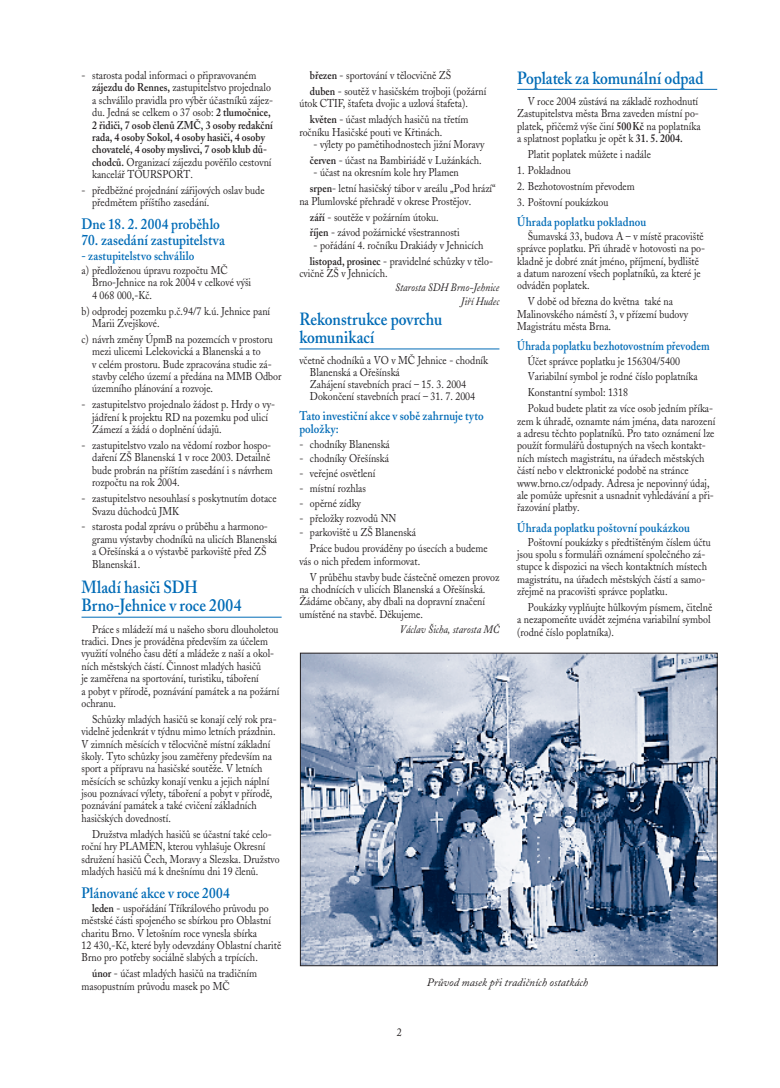
<style>
.page{position:relative;width:780px;height:1088px;background:#fff}
.page>*{position:absolute;margin:0;border:0;box-sizing:border-box;transform-origin:0 0}
.NADPIS_1{font:600 17.5px/18.4px "Adobe Caslon CE";color:#006bb6;scale:.88 1}
.NADPIS_2{font:600 15px "Adobe Caslon CE";letter-spacing:.005em;color:#006bb6;scale:.88 1}
.NADPIS_3{font:600 12.5px/13.1px "Adobe Caslon CE";letter-spacing:.01em;color:#006bb6;scale:.88 1}
.NADPIS_3-2{font:600 12.5px "Adobe Caslon CE";letter-spacing:.01em;color:#006bb6;scale:.84 1}
.BODY_Left{font:11.25px/12.4px "Adobe Caslon CE";color:#231f20;scale:.88 1}
.BULLET{font:11.25px/12.4px "Adobe Caslon CE";color:#231f20;scale:.88 1}
.BODY_Left-2{font:11.25px/12.4px "Adobe Caslon CE";color:#231f20;scale:.87 1}
.AUTOR{font:italic 11.25px/13.8px "Adobe Caslon CE";color:#231f20;text-align:right;scale:.88 1}
.AUTOR-2{font:italic 11.25px "Adobe Caslon CE";color:#231f20}
.s1{font-weight:600}
</style>
<div class="page">
<hr style="left:81px;top:617px;width:200px;height:1px;background:#006bb6">
<hr style="left:299px;top:348px;width:200px;height:1px;background:#006bb6">
<hr style="left:517px;top:89px;width:200px;height:1px;background:#006bb6">
<img style="left:302px;top:655px;width:413px;height:309px">
<div style="left:300px;top:653px;width:417px;height:313px;border:1px solid #231f20"></div>
<p class="BULLET" style="left:92px;top:69px;width:207px;text-indent:-11px">- starosta podal informaci o připravovaném <span class="s1">zájezdu do Rennes,</span> zastupitelstvo projednalo a schválilo pravidla pro výběr účastníků zájez&shy;du. Jedná se celkem o 37 osob: <span class="s1">2 tlumočnice, 2 řidiči, 7 osob členů ZMČ, 3 osoby redakční rada, 4 osoby Sokol, 4 osoby hasiči, 4 osoby chovatelé, 4 osoby myslivci, 7 osob klub dů&shy;chodců.</span> Organizací zájezdu pověřilo cestovní kancelář TOURSPORT.</p>
<p class="BULLET" style="left:92px;top:184px;width:197px;text-indent:-11px">- předběžné projednání zářijových oslav bude předmětem příštího zasedání.</p>
<p class="NADPIS_2" style="left:81px;top:215px;width:159px">Dne 18. 2. 2004 proběhlo</p>
<p class="NADPIS_2" style="left:81px;top:231px;width:164px">70. zasedání zastupitelstva</p>
<p class="NADPIS_3" style="left:81px;top:249px;width:130px">- zastupitelstvo schválilo</p>
<p class="BULLET" style="left:92px;top:264px;width:182px;text-indent:-11px">a) předloženou úpravu rozpočtu MČ<br>Brno-Jehnice na rok 2004 v celkové výši<br>4 068 000,-Kč.</p>
<p class="BULLET" style="left:92px;top:305px;width:204px;text-indent:-11px">b) odprodej pozemku p.č.94/7 k.ú. Jehnice paní<br>Marii Zvejškové.</p>
<p class="BULLET" style="left:92px;top:333px;width:217px;text-indent:-11px">c) návrh změny ÚpmB na pozemcích v prostoru mezi ulicemi Lelekovická a Blanenská a to<br>v celém prostoru. Bude zpracována studie zá&shy;stavby celého území a předána na MMB Odbor územního plánování a rozvoje.</p>
<p class="BULLET" style="left:92px;top:399px;width:209px;text-indent:-11px">- zastupitelstvo projednalo žádost p. Hrdy o vy&shy;jádření k projektu RD na pozemku pod ulicí<br>Zámezí a žádá o doplnění údajů.</p>
<p class="BULLET" style="left:92px;top:439px;width:207px;text-indent:-11px">- zastupitelstvo vzalo na vědomí rozbor hospo&shy;daření ZŠ Blanenská 1 v roce 2003. Detailně bude probrán na příštím zasedání i s návrhem rozpočtu na rok 2004.</p>
<p class="BULLET" style="left:92px;top:492px;width:211px;text-indent:-11px">- zastupitelstvo nesouhlasí s poskytnutím dotace<br>Svazu důchodců JMK</p>
<p class="BULLET" style="left:92px;top:521px;width:212px;text-indent:-11px">- starosta podal zprávu o průběhu a harmono&shy;gramu výstavby chodníků na ulicích Blanenská a Ořešínská a o výstavbě parkoviště před ZŠ Blanenská1.</p>
<p class="NADPIS_1" style="left:81px;top:578px;width:183px">Mladí hasiči SDH<br>Brno-Jehnice v roce 2004</p>
<p class="BODY_Left-2" style="left:81px;top:623px;width:229px;text-indent:11px">Práce s mládeží má u našeho sboru dlouholetou tradici. Dnes je prováděna především za účelem využití volného času dětí a mládeže z naší a okol&shy;ních městských částí. Činnost mladých hasičů<br>je zaměřena na sportování, turistiku, táboření<br>a pobyt v přírodě, poznávání památek a na požární ochranu.</p>
<p class="BODY_Left-2" style="left:81px;top:713px;width:226px;text-indent:11px">Schůzky mladých hasičů se konají celý rok pra&shy;videlně jedenkrát v týdnu mimo letních prázdnin.<br>V zimních měsících v tělocvičně místní základní školy. Tyto schůzky jsou zaměřeny především na sport a přípravu na hasičské soutěže. V letních měsících se schůzky konají venku a jejich náplní jsou poznávací výlety, táboření a pobyt v přírodě, poznávání památek a také cvičení základních hasičských dovedností.</p>
<p class="BODY_Left-2" style="left:81px;top:828px;width:229px;text-indent:11px">Družstva mladých hasičů se účastní také celo&shy;roční hry PLAMEN, kterou vyhlašuje Okresní sdružení hasičů Čech, Moravy a Slezska. Družstvo mladých hasičů má k dnešnímu dni 19 členů.</p>
<p class="NADPIS_2" style="left:81px;top:884px;width:170px">Plánované akce v roce 2004</p>
<p class="BODY_Left" style="left:81px;top:902px;width:228px;text-indent:11px"><span class="s1">leden</span> - uspořádání Tříkrálového průvodu po městské části spojeného se sbírkou pro Oblastní charitu Brno. V letošním roce vynesla sbírka<br>12 430,-Kč, které byly odevzdány Oblastní charitě Brno pro potřeby sociálně slabých a trpících.</p>
<p class="BODY_Left" style="left:81px;top:967px;width:201px;text-indent:11px"><span class="s1">únor</span> - účast mladých hasičů na tradičním masopustním průvodu masek po MČ</p>
<p class="BODY_Left" style="left:310px;top:69px;width:162px"><span class="s1">březen</span> - sportování v tělocvičně ZŠ</p>
<p class="BODY_Left" style="left:299px;top:85px;width:214px;text-indent:11px"><span class="s1">duben</span> - soutěž v hasičském trojboji (požární útok CTIF, štafeta dvojic a uzlová štafeta).</p>
<p class="BODY_Left" style="left:299px;top:113px;width:194px;text-indent:11px"><span class="s1">květen</span> - účast mladých hasičů na třetím ročníku Hasičské pouti ve Křtinách.</p>
<p class="BODY_Left" style="left:313px;top:138px;width:196px">- výlety po pamětihodnostech jižní Moravy</p>
<p class="BODY_Left" style="left:310px;top:154px;width:196px"><span class="s1">červen</span> - účast na Bambiriádě v Lužánkách.</p>
<p class="BODY_Left" style="left:313px;top:166px;width:167px">- účast na okresním kole hry Plamen</p>
<p class="BODY_Left" style="left:299px;top:182px;width:225px;text-indent:11px"><span class="s1">srpen</span>- letní hasičský tábor v areálu „Pod hrází“ na Plumlovské přehradě v okrese Prostějov.</p>
<p class="BODY_Left" style="left:310px;top:211px;width:148px"><span class="s1">září</span> - soutěže v požárním útoku.</p>
<p class="BODY_Left" style="left:310px;top:227px;width:171px"><span class="s1">říjen</span> - závod požárnické všestrannosti</p>
<p class="BODY_Left" style="left:313px;top:239px;width:194px">- pořádání 4. ročníku Drakiády v Jehnicích</p>
<p class="BODY_Left" style="left:299px;top:255px;width:221px;text-indent:11px"><span class="s1">listopad, prosinec</span> - pravidelné schůzky v tělo&shy;cvičně ZŠ v Jehnicích.</p>
<p class="AUTOR" style="left:395px;top:280px;width:120px">Starosta SDH Brno-Jehnice<br>Jiří Hudec</p>
<p class="NADPIS_1" style="left:299px;top:310px;width:164px">Rekonstrukce povrchu komunikací</p>
<p class="BULLET" style="left:310px;top:355px;width:204px;line-height:11.9px;text-indent:-11px">včetně chodníků a VO v MČ Jehnice - chodník Blanenská a Ořešínská<br>Zahájení stavebních prací – 15. 3. 2004<br>Dokončení stavebních prací – 31. 7. 2004</p>
<p class="NADPIS_3" style="left:299px;top:410px;width:211px">Tato investiční akce v sobě zahrnuje tyto položky:</p>
<p class="BULLET" style="left:299px;top:438px;width:104px">- chodníky Blanenská</p>
<p class="BULLET" style="left:299px;top:452px;width:103px">- chodníky Ořešínská</p>
<p class="BULLET" style="left:299px;top:467px;width:88px">- veřejné osvětlení</p>
<p class="BULLET" style="left:299px;top:482px;width:77px">- místní rozhlas</p>
<p class="BULLET" style="left:299px;top:497px;width:71px">- opěrné zídky</p>
<p class="BULLET" style="left:299px;top:512px;width:112px">- přeložky rozvodů NN</p>
<p class="BULLET" style="left:299px;top:526px;width:134px">- parkoviště u ZŠ Blanenská</p>
<p class="BODY_Left" style="left:299px;top:542px;width:215px;text-indent:11px">Práce budou prováděny po úsecích a budeme vás o nich předem informovat.</p>
<p class="BODY_Left" style="left:299px;top:571px;width:229px;text-indent:11px">V průběhu stavby bude částečně omezen provoz na chodnících v ulicích Blanenská a Ořešínská.<br>Žádáme občany, aby dbali na dopravní značení umístěné na stavbě. Děkujeme.</p>
<p class="AUTOR" style="left:400px;top:623px;width:114px">Václav Šicha, starosta MČ</p>
<p class="NADPIS_1" style="left:517px;top:69px;width:213px">Poplatek za komunální odpad</p>
<p class="BODY_Left" style="left:517px;top:95px;width:210px;text-indent:11px">V roce 2004 zůstává na základě rozhodnutí Zastupitelstva města Brna zaveden místní po&shy;platek, přičemž výše činí <span class="s1">500 Kč</span> na poplatníka a splatnost poplatku je opět k <span class="s1">31. 5. 2004.</span></p>
<p class="BODY_Left" style="left:527px;top:148px;width:141px">Platit poplatek můžete i nadále</p>
<p class="BULLET" style="left:517px;top:164px;width:62px">1. Pokladnou</p>
<p class="BULLET" style="left:517px;top:180px;width:135px">2. Bezhotovostním převodem</p>
<p class="BULLET" style="left:517px;top:196px;width:105px">3. Poštovní poukázkou</p>
<p class="NADPIS_3" style="left:517px;top:215px;width:148px">Úhrada poplatku pokladnou</p>
<p class="BODY_Left" style="left:517px;top:230px;width:215px;text-indent:11px">Šumavská 33, budova A – v místě pracoviště správce poplatku. Při úhradě v hotovosti na po&shy;kladně je dobré znát jméno, příjmení, bydliště a datum narození všech poplatníků, za které je odváděn poplatek.</p>
<p class="BODY_Left" style="left:517px;top:296px;width:196px;text-indent:11px">V době od března do května také na<br>Malinovského náměstí 3, v přízemí budovy<br>Magistrátu města Brna.</p>
<p class="NADPIS_3-2" style="left:517px;top:339px;width:231px">Úhrada poplatku bezhotovostním převodem</p>
<p class="BODY_Left" style="left:527px;top:355px;width:175px">Účet správce poplatku je 156304/5400</p>
<p class="BODY_Left" style="left:527px;top:371px;width:194px">Variabilní symbol je rodné číslo poplatníka</p>
<p class="BODY_Left" style="left:527px;top:387px;width:115px">Konstantní symbol: 1318</p>
<p class="BODY_Left" style="left:517px;top:402px;width:227px;text-indent:11px">Pokud budete platit za více osob jedním příka&shy;zem k úhradě, oznamte nám jména, data narození a adresu těchto poplatníků. Pro tato oznámení lze použít formulářů dostupných na všech kontakt&shy;ních místech magistrátu, na úřadech městských částí nebo v elektronické podobě na stránce www.brno.cz/odpady. Adresa je nepovinný údaj, ale pomůže upřesnit a usnadnit vyhledávání a při&shy;řazování platby.</p>
<p class="NADPIS_3" style="left:517px;top:521px;width:198px">Úhrada poplatku poštovní poukázkou</p>
<p class="BODY_Left" style="left:517px;top:536px;width:221px;text-indent:11px">Poštovní poukázky s předtištěným číslem účtu jsou spolu s formuláři oznámení společného zá&shy;stupce k dispozici na všech kontaktních místech magistrátu, na úřadech městských částí a samo&shy;zřejmě na pracovišti správce poplatku.</p>
<p class="BODY_Left" style="left:517px;top:601px;width:223px;text-indent:11px">Poukázky vyplňujte hůlkovým písmem, čitelně a nezapomeňte uvádět zejména variabilní symbol (rodné číslo poplatníka).</p>
<p class="BULLET" style="left:397px;top:1026px;width:7px">2</p>
<p class="AUTOR-2" style="left:427px;top:976px;width:163px">Průvod masek při tradičních ostatkách</p>
</div>
